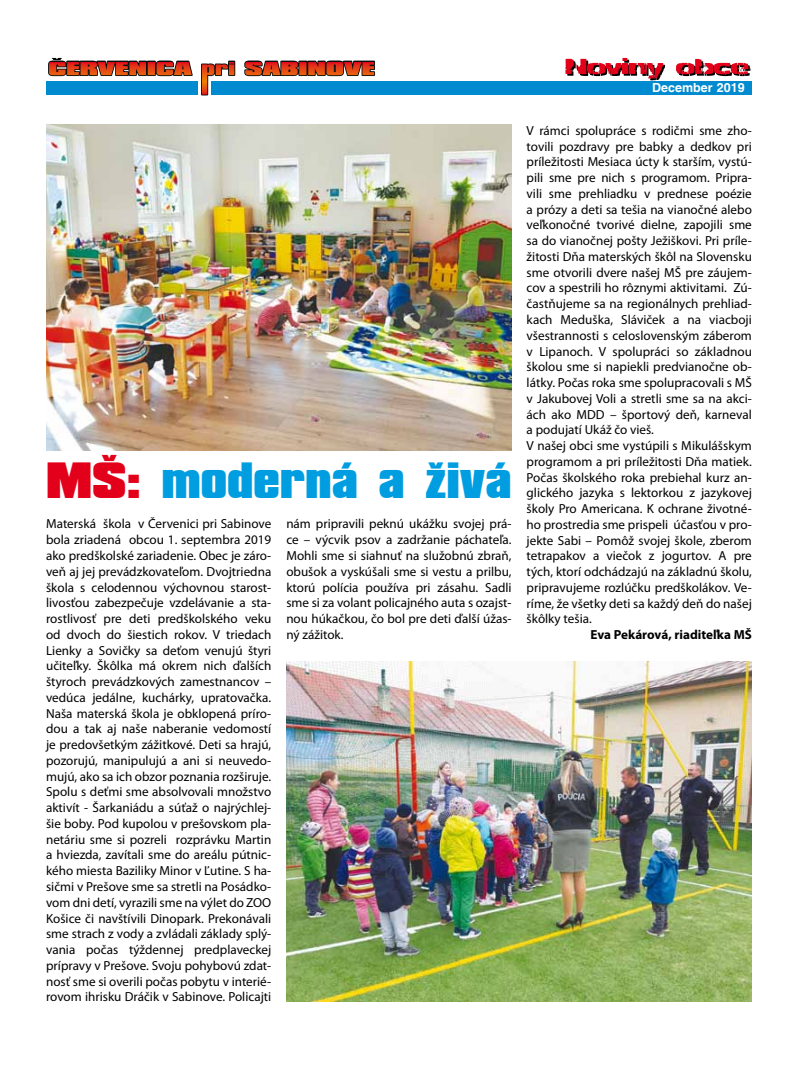
<style>
.page{position:relative;width:798px;height:1078px;background:#fff}
.page>*{position:absolute;margin:0;border:0;box-sizing:border-box;transform-origin:0 0}
.t1{font:900 43.75px "Compacta BT";color:#009ee0}
.t2{font:13.12px/15.8px "Myriad Pro";color:#000;text-align:justify}
.t3{font:700 13.12px "Myriad Pro";color:#000}
.t4{font:700 12.5px "Switzerland";color:#fff}
.s1{color:#e2001a}
</style>
<div class="page">
<div style="left:212px;top:81px;width:539px;height:14px;background:#008bd0"></div>
<svg style="left:565px;top:58px;width:185px;height:22px"></svg>
<svg style="left:47px;top:57px;width:328px;height:38px"></svg>
<img style="left:286px;top:661px;width:465px;height:340px">
<img style="left:46px;top:125px;width:465px;height:325px">
<h1 class="t1" style="left:46px;top:453px;width:467px"><span class="s1">MŠ:</span> moderná a živá</h1>
<p class="t2" style="left:46px;top:516px;width:227px">Materská škola v Červenici pri Sabinove bola zriadená obcou 1. septembra 2019 ako predškolské zariadenie. Obec je záro&shy;veň aj jej prevádzkovateľom. Dvojtriedna škola s celodennou výchovnou starost&shy;livosťou zabezpečuje vzdelávanie a sta&shy;rostlivosť pre deti predškolského veku od dvoch do šiestich rokov. V triedach Lienky a Sovičky sa deťom venujú štyri učiteľky. Škôlka má okrem nich ďalších štyroch prevádzkových zamestnancov – vedúca jedálne, kuchárky, upratovačka.<br>Naša materská škola je obklopená príro&shy;dou a tak aj naše naberanie vedomostí je predovšetkým zážitkové. Deti sa hrajú, pozorujú, manipulujú a ani si neuvedo&shy;mujú, ako sa ich obzor poznania rozširuje.<br>Spolu s deťmi sme absolvovali množstvo aktivít - Šarkaniádu a súťaž o najrýchlej&shy;šie boby. Pod kupolou v prešovskom pla&shy;netáriu sme si pozreli rozprávku Martin a hviezda, zavítali sme do areálu pútnic&shy;kého miesta Baziliky Minor v Ľutine. S ha&shy;sičmi v Prešove sme sa stretli na Posádko&shy;vom dni detí, vyrazili sme na výlet do ZOO Košice či navštívili Dinopark. Prekonávali sme strach z vody a zvládali základy splý&shy;vania počas týždennej predplaveckej prípravy v Prešove. Svoju pohybovú zdat&shy;nosť sme si overili počas pobytu v interié&shy;rovom ihrisku Dráčik v Sabinove. Policajti</p>
<p class="t2" style="left:286px;top:516px;width:227px">nám pripravili peknú ukážku svojej prá&shy;ce – výcvik psov a zadržanie páchateľa.<br>Mohli sme si siahnuť na služobnú zbraň, obušok a vyskúšali sme si vestu a prilbu, ktorú polícia používa pri zásahu. Sadli sme si za volant policajného auta s ozajst&shy;nou húkačkou, čo bol pre deti ďalší úžas&shy;ný zážitok.</p>
<p class="t4" style="left:652px;top:80px;width:94px">December 2019</p>
<p class="t2" style="left:526px;top:122px;width:227px;text-align:left">V rámci spolupráce s rodičmi sme zho&shy;tovili pozdravy pre babky a dedkov pri príležitosti Mesiaca úcty k starším, vystú&shy;pili sme pre nich s programom. Pripra&shy;vili sme prehliadku v prednese poézie a prózy a deti sa tešia na vianočné alebo veľkonočné tvorivé dielne, zapojili sme sa do vianočnej pošty Ježiškovi. Pri príle&shy;žitosti Dňa materských škôl na Slovensku sme otvorili dvere našej MŠ pre záujem&shy;cov a spestrili ho rôznymi aktivitami. Zú&shy;častňujeme sa na regionálnych prehliad&shy;kach Meduška, Sláviček a na viacboji všestrannosti s celoslovenským záberom v Lipanoch. V spolupráci so základnou školou sme si napiekli predvianočne ob&shy;látky. Počas roka sme spolupracovali s MŠ v Jakubovej Voli a stretli sme sa na akci&shy;ách ako MDD – športový deň, karneval a podujatí Ukáž čo vieš.<br>V našej obci sme vystúpili s Mikulášskym programom a pri príležitosti Dňa matiek.<br>Počas školského roka prebiehal kurz an&shy;glického jazyka s lektorkou z jazykovej školy Pro Americana. K ochrane životné&shy;ho prostredia sme prispeli účasťou v pro&shy;jekte Sabi – Pomôž svojej škole, zberom tetrapakov a viečok z jogurtov. A pre tých, ktorí odchádzajú na základnú školu, pripravujeme rozlúčku predškolákov. Ve&shy;ríme, že všetky deti sa každý deň do našej škôlky tešia.</p>
<p class="t3" style="left:590px;top:626px;width:163px">Eva Pekárová, riaditeľka MŠ</p>
</div>
